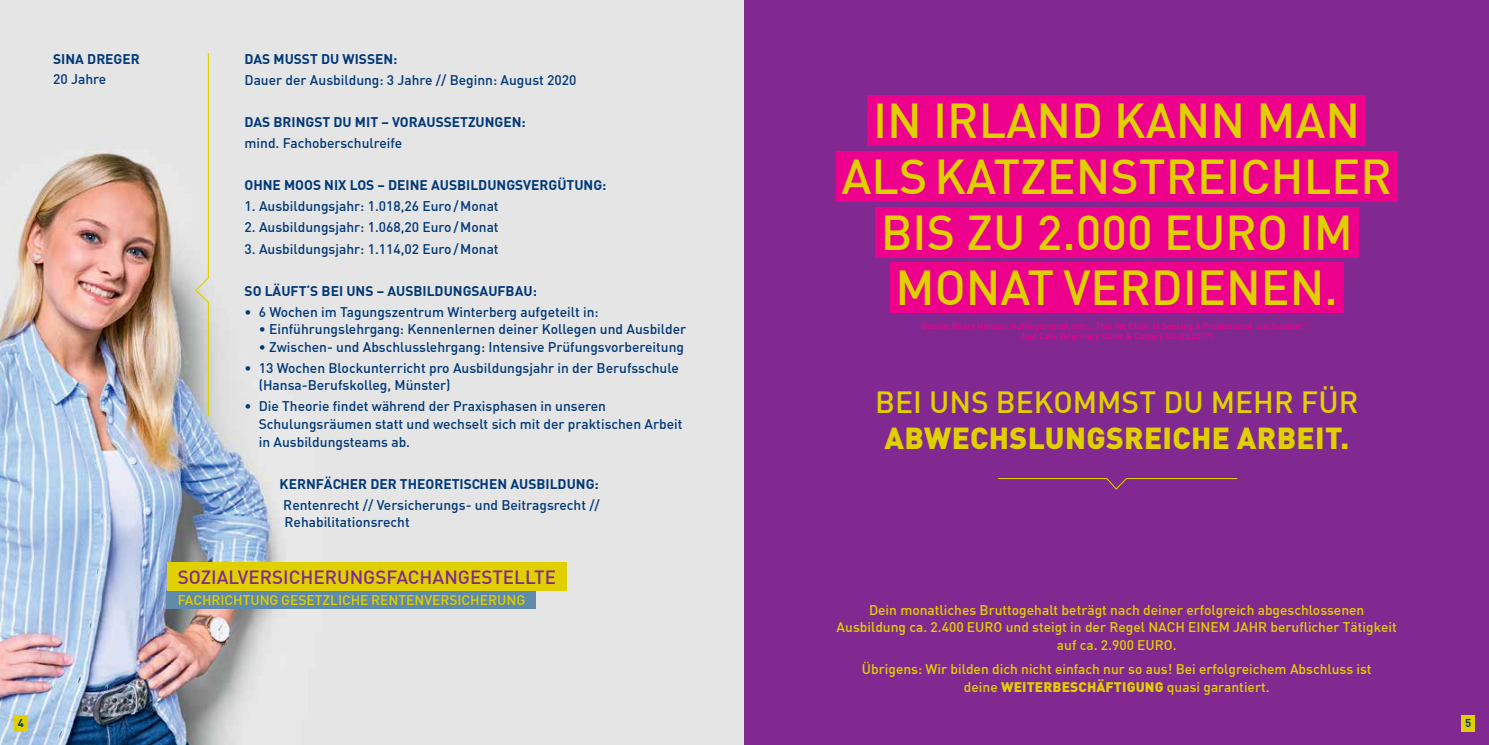
<style>
.page{position:relative;width:1489px;height:745px;background:#fff}
.page>*{position:absolute;margin:0;border:0;box-sizing:border-box;transform-origin:0 0}
.t1{font:500 48px/55.6px "DIN";color:#e0d000;text-align:center}
.t2{font:900 30px "DIN Pro DR Vp";letter-spacing:.01em;color:#e0d000}
.t3{font:500 30px "DIN";color:#e0d000}
.t4{font:500 18.75px "DIN";color:#812990}
.t5{font:500 13.75px/17.5px "DIN";color:#003878}
.t6{font:500 13.75px/17.5px "DIN";color:#e0d000;text-align:center}
.t7{font:700 13.75px "DIN";color:#003878}
.t8{font:700 11.25px "DIN";color:#003878}
.t9{font:500 8.75px/10.5px "DIN";color:#ec008c;text-align:center}
.s1{font-family:"DIN Pro DR Vp";font-weight:900}
</style>
<div class="page">
<img style="left:0;top:0;width:744px;height:744px">
<div style="left:744px;top:0;width:744px;height:744px;background:#812990"></div>
<div style="left:167px;top:562px;width:400px;height:28px;background:#e0d000"></div>
<div style="left:167px;top:590px;width:369px;height:18px;background:#608aa9"></div>
<svg style="left:194px;top:52px;width:16px;height:365px;background:#d9d9c9"></svg>
<div style="left:867px;top:96px;width:498px;height:50px;background:#ec008c"></div>
<div style="left:875px;top:207px;width:483px;height:50px;background:#ec008c"></div>
<div style="left:889px;top:263px;width:454px;height:49px;background:#ec008c"></div>
<div style="left:835px;top:151px;width:562px;height:50px;background:#ec008c"></div>
<svg style="left:998px;top:478px;width:239px;height:12px"></svg>
<div style="left:1461px;top:714px;width:13px;height:17px;background:#e0d000"></div>
<div style="left:14px;top:714px;width:13px;height:17px;background:#e0d000"></div>
<p class="t7" style="left:53px;top:50px;width:88px">SINA DREGER</p>
<p class="t5" style="left:53px;top:70px;width:55px">20 Jahre</p>
<p class="t7" style="left:244px;top:50px;width:154px">DAS MUSST DU WISSEN:</p>
<p class="t5" style="left:244px;top:71px;width:333px">Dauer der Ausbildung: 3 Jahre // Beginn: August 2020</p>
<p class="t7" style="left:244px;top:113px;width:283px">DAS BRINGST DU MIT – VORAUSSETZUNGEN:</p>
<p class="t5" style="left:244px;top:134px;width:159px">mind. Fachoberschulreife</p>
<p class="t7" style="left:244px;top:176px;width:363px">OHNE MOOS NIX LOS – DEINE AUSBILDUNGSVERGÜTUNG:</p>
<p class="t5" style="left:244px;top:197px;width:256px">1. Ausbildungsjahr: 1.018,26 Euro/Monat</p>
<p class="t5" style="left:244px;top:218px;width:256px">2. Ausbildungsjahr: 1.068,20 Euro/Monat</p>
<p class="t5" style="left:244px;top:239px;width:256px">3. Ausbildungsjahr: 1.114,02 Euro/Monat</p>
<p class="t7" style="left:244px;top:281px;width:294px">SO LÄUFT‘S BEI UNS – AUSBILDUNGSAUFBAU:</p>
<p class="t5" style="left:244px;top:302px;width:355px">• 6 Wochen im Tagungszentrum Winterberg aufgeteilt in:</p>
<p class="t5" style="left:259px;top:320px;width:429px">• Einführungslehrgang: Kennenlernen deiner Kollegen und Ausbilder</p>
<p class="t5" style="left:259px;top:337px;width:427px">• Zwischen- und Abschlusslehrgang: Intensive Prüfungsvorbereitung</p>
<p class="t5" style="left:259px;top:358px;width:421px;text-indent:-14px">• 13 Wochen Blockunterricht pro Ausbildungsjahr in der Berufsschule (Hansa-Berufskolleg, Münster)</p>
<p class="t5" style="left:259px;top:397px;width:425px;text-indent:-14px">• Die Theorie findet während der Praxisphasen in unseren<br>Schulungsräumen statt und wechselt sich mit der praktischen Arbeit in Ausbildungsteams ab.</p>
<p class="t7" style="left:279px;top:474px;width:320px">KERNFÄCHER DER THEORETISCHEN AUSBILDUNG:</p>
<p class="t5" style="left:283px;top:495px;width:318px">Rentenrecht // Versicherungs- und Beitragsrecht //<br>Rehabilitationsrecht</p>
<h3 class="t4" style="left:178px;top:564px;width:380px">SOZIALVERSICHERUNGSFACHANGESTELLTE</h3>
<p class="t6" style="left:178px;top:590px;width:349px">FACHRICHTUNG GESETZLICHE RENTENVERSICHERUNG</p>
<h1 class="t1" style="left:873px;top:91px;width:488px">IN IRLAND KANN MAN</h1>
<h1 class="t1" style="left:841px;top:147px;width:551px">ALS KATZENSTREICHLER</h1>
<h1 class="t1" style="left:880px;top:203px;width:473px">BIS ZU 2.000 EURO IM<br>MONAT VERDIENEN.</h1>
<p class="t9" style="left:921px;top:320px;width:392px">Quelle: Hilary Hanson, huffingtonpost.com: „This Vet Clinic Is Seeking A Professional ‘Cat Cuddler’”,<br>Just Cats Veterinary Clinic &amp; Cattery (24.05.2017)</p>
<h2 class="t3" style="left:875px;top:383px;width:485px">BEI UNS BEKOMMST DU MEHR FÜR</h2>
<h2 class="t2" style="left:884px;top:417px;width:466px">ABWECHSLUNGSREICHE ARBEIT.</h2>
<p class="t6" style="left:836px;top:600px;width:562px">Dein monatliches Bruttogehalt beträgt nach deiner erfolgreich abgeschlossenen<br>Ausbildung ca. 2.400 EURO und steigt in der Regel NACH EINEM JAHR beruflicher Tätigkeit auf ca. 2.900 EURO.</p>
<p class="t6" style="left:861px;top:659px;width:511px">Übrigens: Wir bilden dich nicht einfach nur so aus! Bei erfolgreichem Abschluss ist deine <span class="s1">WEITERBESCHÄFTIGUNG</span> quasi garantiert.</p>
<p class="t8" style="left:18px;top:715px;width:8px">4</p>
<p class="t8" style="left:1464px;top:715px;width:8px">5</p>
</div>
